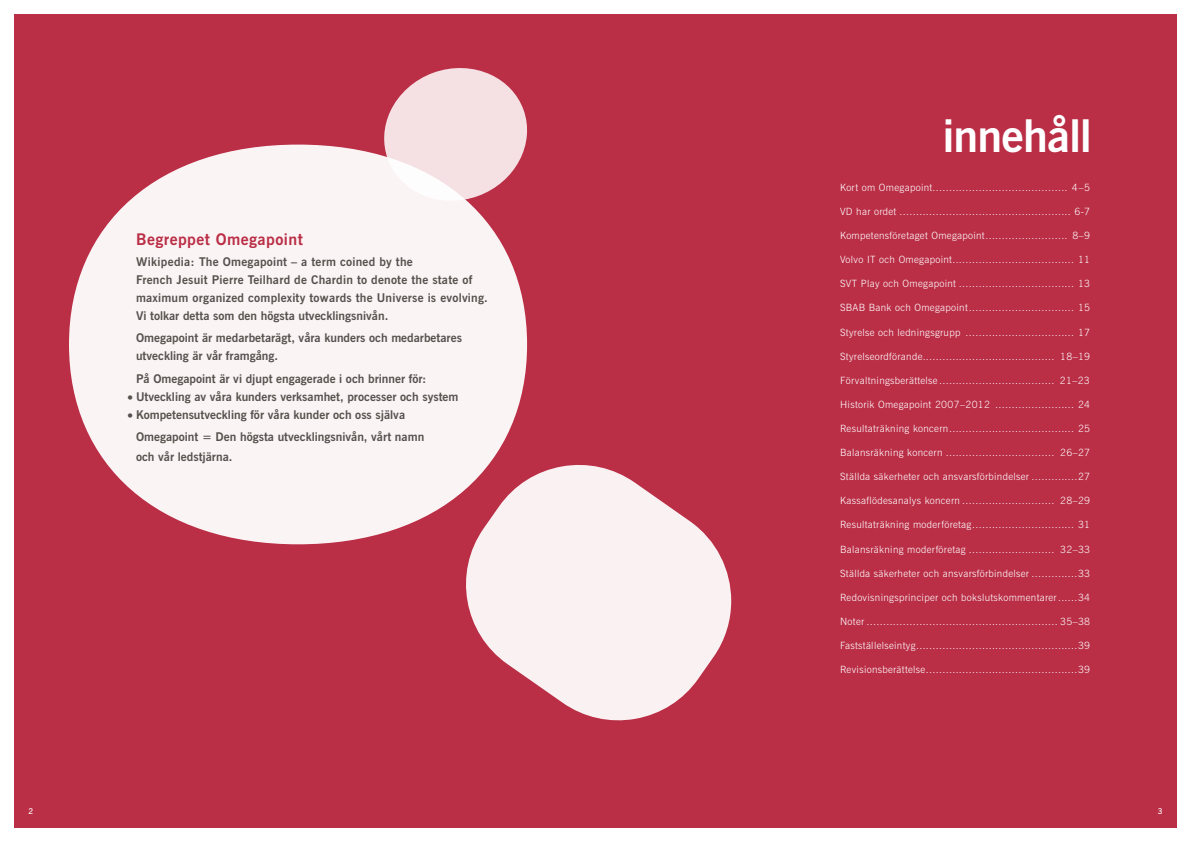
<style>
.page{position:relative;width:1191px;height:842px;background:#fff}
.page>*{position:absolute;margin:0;border:0;box-sizing:border-box;transform-origin:0 0}
.t1{font:700 45px "News Gothic BT";letter-spacing:-.015em;color:#fff}
.t2{font:700 16px "News Gothic BT";letter-spacing:.03em;color:#ba2e46}
.t3{font:700 12px/18px "News Gothic BT";color:#57514d}
.t4{font:700 12px/18px "News Gothic BT";letter-spacing:.02em;color:#57514d}
.t5{font:300 10px "News Gothic BT";letter-spacing:.035em;color:#fff}
.t6{font:600 8px "News Gothic BT";color:#fff}
</style>
<div class="page">
<div style="left:14px;top:14px;width:1162px;height:814px;background:#ba2e46"></div>
<svg style="left:465px;top:464px;width:266px;height:257px;fill:#faf1f3"></svg>
<svg style="left:383px;top:68px;width:144px;height:134px"></svg>
<div style="left:69px;top:145px;width:458px;height:399px;background:#fbf4f5;border-radius:50%"></div>
<h2 class="t2" style="left:136px;top:230px;width:168px">Begreppet Omegapoint</h2>
<p class="t4" style="left:136px;top:253px;width:353px">Wikipedia: The Omegapoint – a term coined by the<br>French Jesuit Pierre Teilhard de Chardin to denote the state of maximum organized complexity towards the Universe is evolving.<br>Vi tolkar detta som den högsta utvecklingsnivån.</p>
<p class="t3" style="left:136px;top:329px;width:327px">Omegapoint är medarbetarägt, våra kunders och medarbetares utveckling är vår framgång.</p>
<p class="t3" style="left:136px;top:369px;width:292px">På Omegapoint är vi djupt engagerade i och brinner för:</p>
<p class="t3" style="left:127px;top:387px;width:332px">• Utveckling av våra kunders verksamhet, processer och system</p>
<p class="t3" style="left:136px;top:403px;width:290px;line-height:22.2px;text-indent:-9px">• Kompetensutveckling för våra kunder och oss själva<br>Omegapoint = Den högsta utvecklingsnivån, vårt namn</p>
<p class="t3" style="left:136px;top:448px;width:98px">och vår ledstjärna.</p>
<h1 class="t1" style="left:942px;top:108px;width:150px">innehåll</h1>
<p class="t5" style="left:840px;top:181px;width:251px">Kort om Omegapoint......................................... 4–5</p>
<p class="t5" style="left:840px;top:205px;width:251px">VD har ordet .................................................... 6-7</p>
<p class="t5" style="left:840px;top:230px;width:251px">Kompetensföretaget Omegapoint......................... 8–9</p>
<p class="t5" style="left:840px;top:254px;width:251px">Volvo IT och Omegapoint..................................... 11</p>
<p class="t5" style="left:840px;top:278px;width:251px">SVT Play och Omegapoint ................................... 13</p>
<p class="t5" style="left:840px;top:302px;width:251px">SBAB Bank och Omegapoint................................ 15</p>
<p class="t5" style="left:840px;top:326px;width:251px">Styrelse och ledningsgrupp ................................. 17</p>
<p class="t5" style="left:840px;top:350px;width:251px">Styrelseordförande........................................ 18–19</p>
<p class="t5" style="left:840px;top:374px;width:251px">Förvaltningsberättelse ................................... 21–23</p>
<p class="t5" style="left:840px;top:398px;width:251px">Historik Omegapoint 2007–2012 ........................ 24</p>
<p class="t5" style="left:840px;top:422px;width:251px">Resultaträkning koncern...................................... 25</p>
<p class="t5" style="left:840px;top:446px;width:251px">Balansräkning koncern ................................. 26–27</p>
<p class="t5" style="left:840px;top:471px;width:251px">Ställda säkerheter och ansvarsförbindelser ..............27</p>
<p class="t5" style="left:840px;top:495px;width:251px">Kassaflödesanalys koncern ............................ 28–29</p>
<p class="t5" style="left:840px;top:519px;width:251px">Resultaträkning moderföretag............................... 31</p>
<p class="t5" style="left:840px;top:543px;width:251px">Balansräkning moderföretag .......................... 32–33</p>
<p class="t5" style="left:840px;top:567px;width:251px">Ställda säkerheter och ansvarsförbindelser ..............33</p>
<p class="t5" style="left:840px;top:591px;width:251px">Redovisningsprinciper och bokslutskommentarer......34</p>
<p class="t5" style="left:840px;top:615px;width:252px">Noter .......................................................... 35–38</p>
<p class="t5" style="left:840px;top:639px;width:251px">Fastställelseintyg.................................................39</p>
<p class="t5" style="left:840px;top:663px;width:251px">Revisionsberättelse..............................................39</p>
<p class="t6" style="left:28px;top:806px;width:6px">2</p>
<p class="t6" style="left:1157px;top:806px;width:6px">3</p>
</div>
